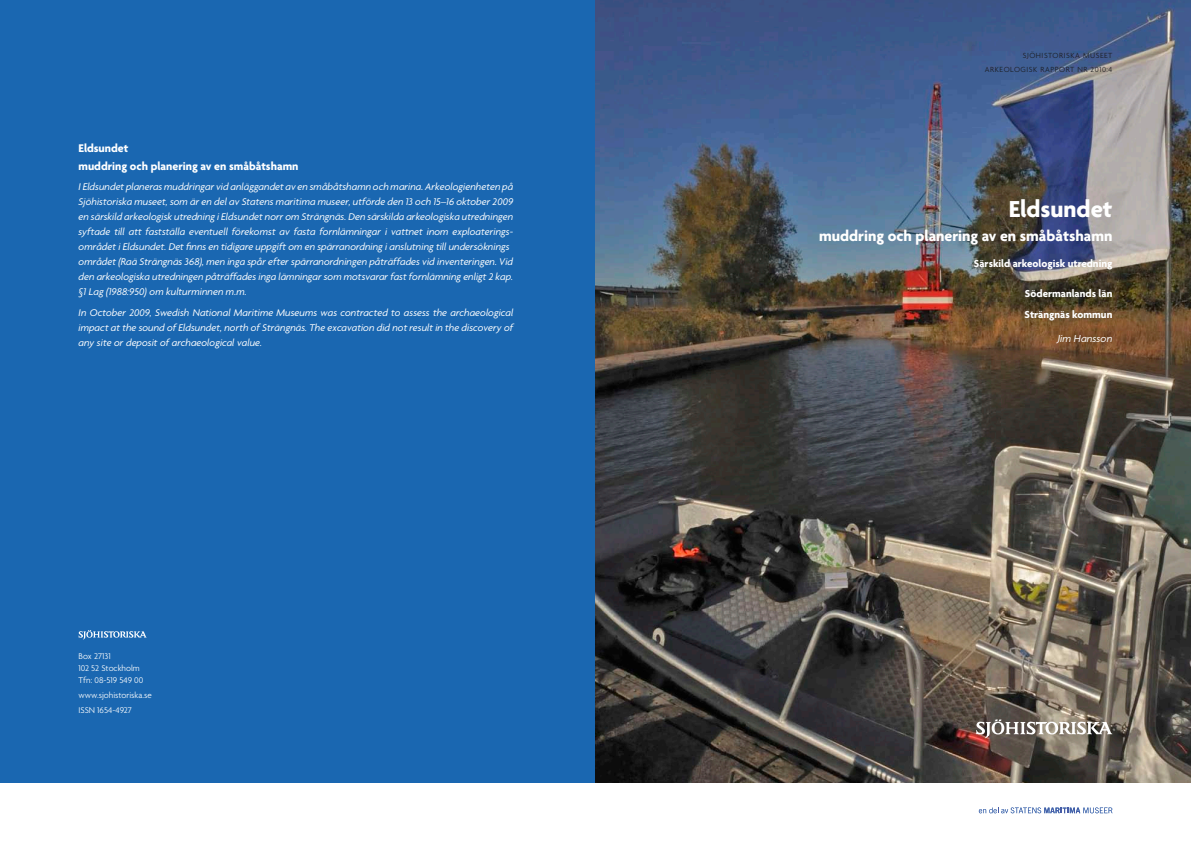
<style>
.page{position:relative;width:1191px;height:842px;background:#1a67b1}
.page>*{position:absolute;margin:0;border:0;box-sizing:border-box;transform-origin:0 0}
.t1{font:700 25px "Agenda";color:#fff}
.t2{font:700 16px "Agenda";color:#fff}
.t3{font:700 12px/18px "Agenda";color:#fff}
.t4{font:700 11px "Agenda";color:#fff}
.t5{font:italic 11px "Agenda";color:#fff}
.t6{font:italic 10.5px/15px "Agenda";color:#fff}
.t7{font:300 9px/12px "Agenda";color:#fff}
.t8{font:300 8px/14px "Agenda";letter-spacing:.07em;color:#1b1c20;text-align:right}
</style>
<div class="page">
<img style="left:595px;top:0;width:596px;height:784px">
<div style="left:0;top:784px;width:1191px;height:58px;background:#fff"></div>
<svg style="left:976px;top:719px;width:136px;height:19px;background:#9b938c"></svg>
<svg style="left:79px;top:630px;width:68px;height:9px"></svg>
<svg style="left:979px;top:807px;width:133px;height:6px"></svg>
<p class="t3" style="left:79px;top:138px;width:221px">Eldsundet<br>muddring och planering av en småbåtshamn</p>
<p class="t6" style="left:79px;top:179px;width:436px">I Eldsundet planeras muddringar vid anläggandet av en småbåtshamn och marina. Arkeologienheten på Sjöhistoriska museet, som är en del av Statens maritima museer, utförde den 13 och 15–16 oktober 2009 en särskild arkeologisk utredning i Eldsundet norr om Strängnäs. Den särskilda arkeologiska utredningen syftade till att fastställa eventuell förekomst av fasta fornlämningar i vattnet inom exploaterings&shy;området i Eldsundet. Det finns en tidigare uppgift om en spärranordning i anslutning till undersöknings området (Raä Strängnäs 368), men inga spår efter spärranordningen påträffades vid inventeringen. Vid den arkeologiska utredningen påträffades inga lämningar som motsvarar fast fornlämning enligt 2 kap. §1 Lag (1988:950) om kulturminnen m.m.</p>
<p class="t6" style="left:79px;top:305px;width:436px;text-align:justify">In October 2009, Swedish National Maritime Museums was contracted to assess the archaeological impact at the sound of Eldsundet, north of Strängnäs. The excavation did not result in the discovery of any site or deposit of archaeological value.</p>
<p class="t7" style="left:79px;top:650px;width:66px">Box 27131<br>102 52 Stockholm<br>Tfn: 08-519 549 00</p>
<p class="t7" style="left:79px;top:689px;width:75px">www.sjohistoriska.se</p>
<p class="t7" style="left:79px;top:704px;width:55px">ISSN 1654-4927</p>
<p class="t8" style="left:985px;top:48px;width:129px">SJÖHISTORISKA MUSEET<br>ARKEOLOGISK RAPPORT NR 2010:4</p>
<h1 class="t1" style="left:1009px;top:194px;width:105px">Eldsundet</h1>
<h1 class="t2" style="left:819px;top:226px;width:295px">muddring och planering av en småbåtshamn</h1>
<p class="t4" style="left:974px;top:257px;width:140px">Särskild arkeologisk utredning</p>
<p class="t4" style="left:1025px;top:286px;width:89px">Södermanlands län</p>
<p class="t4" style="left:1024px;top:307px;width:89px">Strängnäs kommun</p>
<p class="t5" style="left:1057px;top:331px;width:56px">Jim Hansson</p>
</div>
